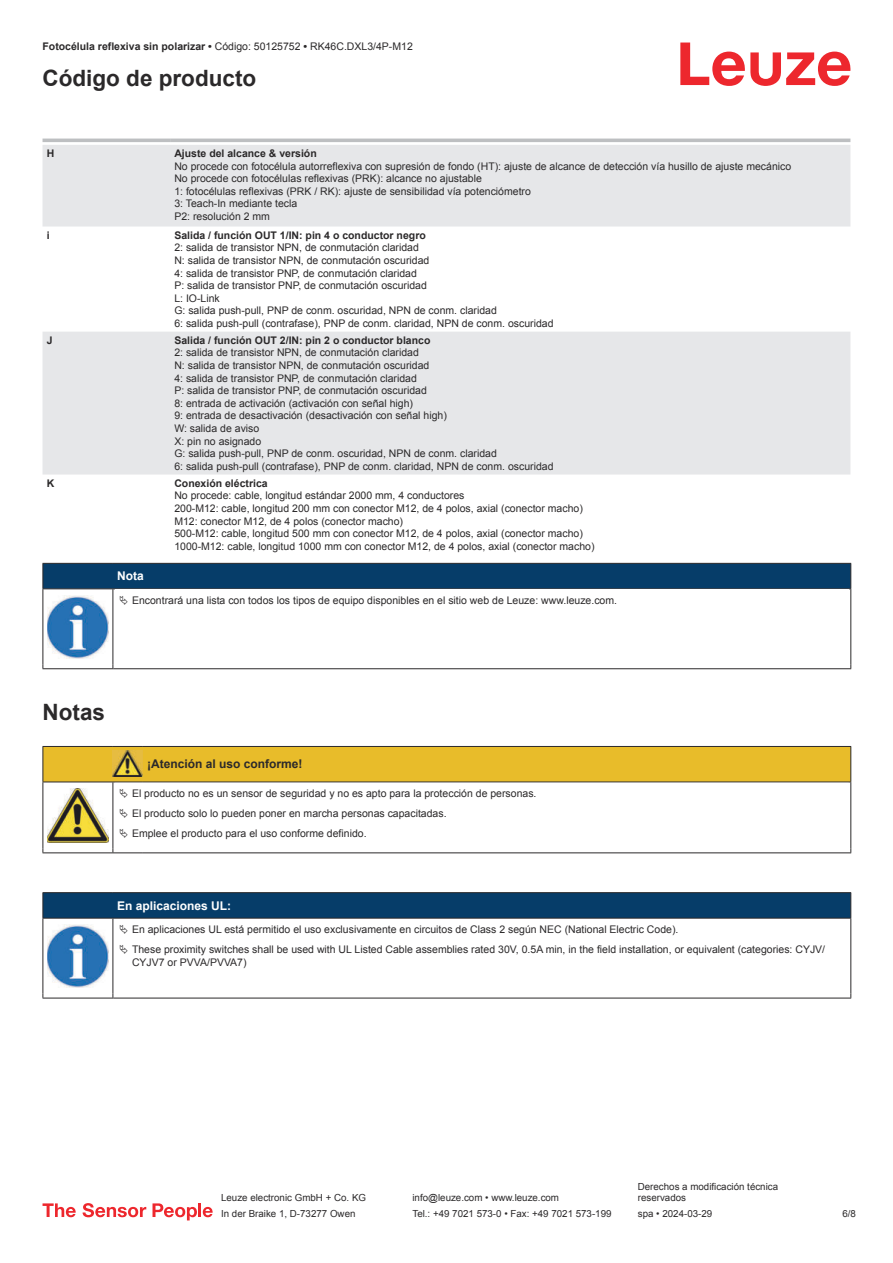
<style>
.page{position:relative;width:893px;height:1263px;background:#fff}
.page>*{position:absolute;margin:0;border:0;box-sizing:border-box;transform-origin:0 0}
.t1{font:700 22.5px "Arial";color:#2b292a}
.t2{font:700 12px "Arial";color:#2b292a}
.t3{font:700 12px "Arial";color:#fff}
.t4{font:10.5px/12.6px "Arial";color:#2b292a}
.t5{font:700 10.5px "Arial";color:#2b292a}
.t6{font:9.75px/11.7px "Arial";color:#2b292a}
.s1{font-weight:400}
</style>
<div class="page">
<svg style="left:680px;top:43px;width:170px;height:43px"></svg>
<svg style="left:43px;top:145px;width:807px;height:329px;fill:#e6e7e9"></svg>
<hr style="left:43px;top:139px;width:127px;height:3px;background:#bdbfc1">
<hr style="left:170px;top:139px;width:680px;height:3px;background:#bdbfc1">
<svg style="left:43px;top:1203px;width:33px;height:14px"></svg>
<svg style="left:83px;top:1203px;width:63px;height:14px"></svg>
<svg style="left:153px;top:1203px;width:44px;height:17px"></svg>
<hr style="left:198px;top:1203px;width:3px;height:14px;background:#ed272d">
<svg style="left:203px;top:1207px;width:10px;height:10px"></svg>
<div style="left:43px;top:563px;width:808px;height:26px;background:#063d69"></div>
<hr style="left:113px;top:588px;width:738px;height:1px;background:#2b292a">
<hr style="left:43px;top:589px;width:1px;height:75px;background:#2b292a">
<hr style="left:113px;top:589px;width:1px;height:75px;background:#2b292a">
<hr style="left:850px;top:589px;width:1px;height:75px;background:#2b292a">
<hr style="left:43px;top:668px;width:70px;height:1px;background:#2b292a">
<hr style="left:113px;top:668px;width:738px;height:1px;background:#2b292a">
<img style="left:47px;top:595px;width:61px;height:63px">
<hr style="left:43px;top:852px;width:70px;height:1px;background:#2b292a">
<hr style="left:113px;top:852px;width:30px;height:1px;background:#2b292a">
<hr style="left:143px;top:852px;width:708px;height:1px;background:#2b292a">
<svg style="left:44px;top:972px;width:806px;height:26px"></svg>
<hr style="left:43px;top:892px;width:70px;height:1px;background:#2b292a">
<hr style="left:113px;top:892px;width:738px;height:1px;background:#2b292a">
<hr style="left:43px;top:918px;width:1px;height:75px;background:#2b292a">
<hr style="left:113px;top:918px;width:1px;height:75px;background:#2b292a">
<hr style="left:850px;top:918px;width:1px;height:75px;background:#2b292a">
<hr style="left:43px;top:998px;width:70px;height:1px;background:#2b292a">
<hr style="left:113px;top:998px;width:738px;height:1px;background:#2b292a">
<img style="left:47px;top:972px;width:61px;height:15px">
<svg style="left:43px;top:746px;width:808px;height:106px"></svg>
<svg style="left:43px;top:893px;width:808px;height:79px"></svg>
<p class="t5" style="left:43px;top:43px;width:372px">Fotocélula reflexiva sin polarizar • <span class="s1">Código: 50125752</span> • <span class="s1">RK46C.DXL3/4P-M12</span></p>
<h1 class="t1" style="left:43px;top:70px;width:215px">Código de producto</h1>
<p class="t5" style="left:47px;top:149px;width:9px">H</p>
<p class="t5" style="left:174px;top:149px;width:144px">Ajuste del alcance &amp; versión</p>
<p class="t4" style="left:174px;top:161px;width:618px">No procede con fotocélula autorreflexiva con supresión de fondo (HT): ajuste de alcance de detección vía husillo de ajuste mecánico No procede con fotocélulas reflexivas (PRK): alcance no ajustable<br>1: fotocélulas reflexivas (PRK / RK): ajuste de sensibilidad vía potenciómetro<br>3: Teach-In mediante tecla<br>P2: resolución 2 mm</p>
<p class="t5" style="left:47px;top:231px;width:4px">i</p>
<p class="t5" style="left:174px;top:231px;width:253px">Salida / función OUT 1/IN: pin 4 o conductor negro</p>
<p class="t4" style="left:174px;top:242px;width:381px">2: salida de transistor NPN, de conmutación claridad<br>N: salida de transistor NPN, de conmutación oscuridad<br>4: salida de transistor PNP, de conmutación claridad<br>P: salida de transistor PNP, de conmutación oscuridad<br>L: IO-Link<br>G: salida push-pull, PNP de conm. oscuridad, NPN de conm. claridad<br>6: salida push-pull (contrafase), PNP de conm. claridad, NPN de conm. oscuridad</p>
<p class="t5" style="left:47px;top:336px;width:7px">J</p>
<p class="t5" style="left:174px;top:336px;width:258px">Salida / función OUT 2/IN: pin 2 o conductor blanco</p>
<p class="t4" style="left:174px;top:347px;width:381px">2: salida de transistor NPN, de conmutación claridad<br>N: salida de transistor NPN, de conmutación oscuridad<br>4: salida de transistor PNP, de conmutación claridad<br>P: salida de transistor PNP, de conmutación oscuridad<br>8: entrada de activación (activación con señal high)<br>9: entrada de desactivación (desactivación con señal high)<br>W: salida de aviso<br>X: pin no asignado<br>G: salida push-pull, PNP de conm. oscuridad, NPN de conm. claridad<br>6: salida push-pull (contrafase), PNP de conm. claridad, NPN de conm. oscuridad</p>
<p class="t5" style="left:47px;top:479px;width:9px">K</p>
<p class="t5" style="left:174px;top:479px;width:95px">Conexión eléctrica</p>
<p class="t4" style="left:174px;top:490px;width:422px">No procede: cable, longitud estándar 2000 mm, 4 conductores<br>200-M12: cable, longitud 200 mm con conector M12, de 4 polos, axial (conector macho)<br>M12: conector M12, de 4 polos (conector macho)<br>500-M12: cable, longitud 500 mm con conector M12, de 4 polos, axial (conector macho)<br>1000-M12: cable, longitud 1000 mm con conector M12, de 4 polos, axial (conector macho)</p>
<p class="t3" style="left:117px;top:571px;width:28px">Nota</p>
<p class="t4" style="left:132px;top:595px;width:487px">Encontrará una lista con todos los tipos de equipo disponibles en el sitio web de Leuze: www.leuze.com.</p>
<h1 class="t1" style="left:43px;top:704px;width:64px">Notas</h1>
<p class="t2" style="left:147px;top:760px;width:157px">¡Atención al uso conforme!</p>
<p class="t4" style="left:132px;top:784px;width:406px;line-height:20.2px">El producto no es un sensor de seguridad y no es apto para la protección de personas.<br>El producto solo lo pueden poner en marcha personas capacitadas.<br>Emplee el producto para el uso conforme definido.</p>
<p class="t3" style="left:117px;top:901px;width:116px">En aplicaciones UL:</p>
<p class="t4" style="left:132px;top:920px;width:695px;line-height:20.2px">En aplicaciones UL está permitido el uso exclusivamente en circuitos de Class 2 según NEC (National Electric Code).<br>These proximity switches shall be used with UL Listed Cable assemblies rated 30V, 0.5A min, in the field installation, or equivalent (categories: CYJV/</p>
<p class="t4" style="left:132px;top:957px;width:116px">CYJV7 or PVVA/PVVA7)</p>
<p class="t6" style="left:221px;top:1193px;width:146px">Leuze electronic GmbH + Co. KG</p>
<p class="t6" style="left:412px;top:1193px;width:148px">info@leuze.com • www.leuze.com</p>
<p class="t6" style="left:638px;top:1181px;width:142px">Derechos a modificación técnica reservados</p>
<p class="t6" style="left:221px;top:1209px;width:136px">In der Braike 1, D-73277 Owen</p>
<p class="t6" style="left:412px;top:1209px;width:201px">Tel.: +49 7021 573-0 • Fax: +49 7021 573-199</p>
<p class="t6" style="left:638px;top:1209px;width:76px">spa • 2024-03-29</p>
<p class="t6" style="left:842px;top:1209px;width:15px">6 /8</p>
</div>
